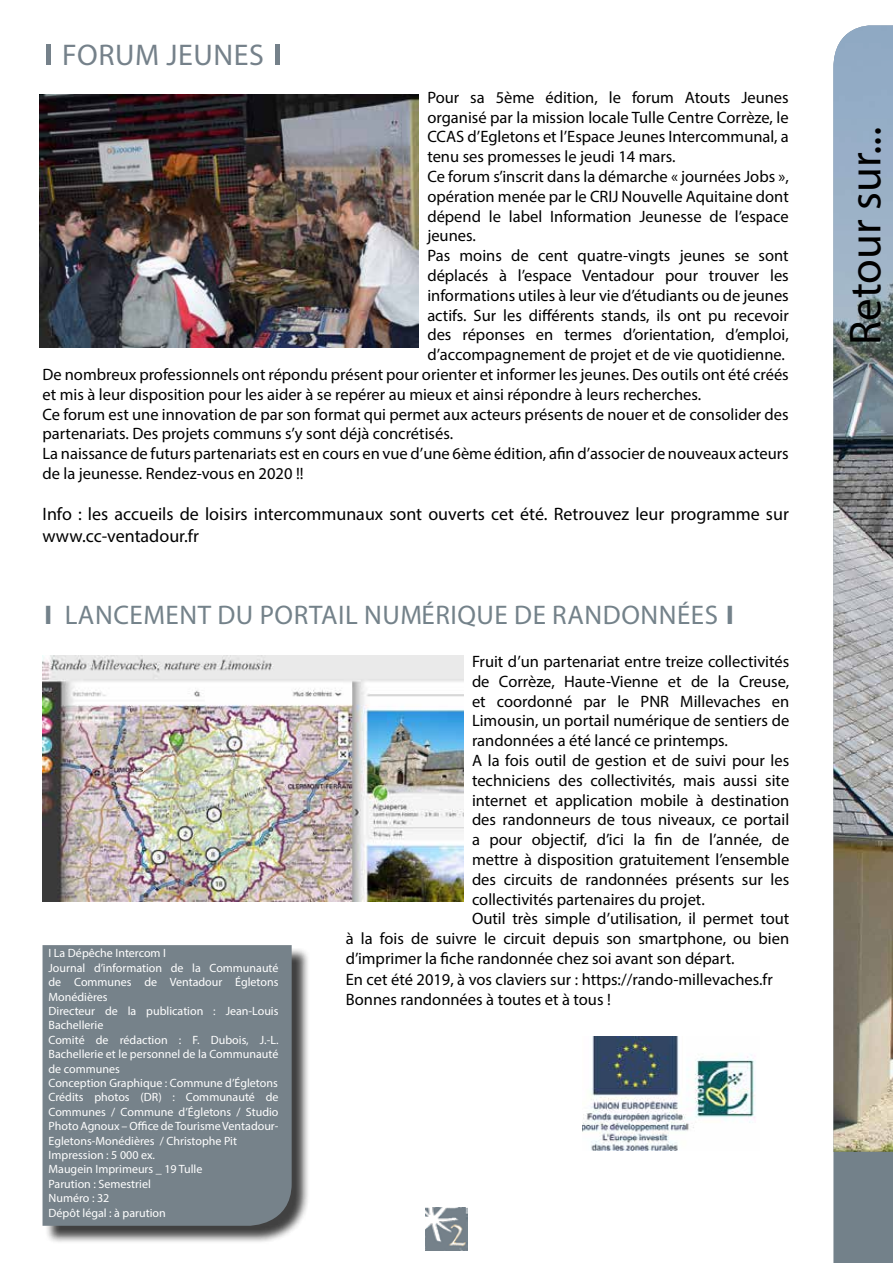
<style>
.page{position:relative;width:893px;height:1263px;background:#fff}
.page>*{position:absolute;margin:0;border:0;box-sizing:border-box;transform-origin:0 0}
.t1{font:45px "Myriad Pro";color:#000}
.t2{font:30px "Myriad Pro";letter-spacing:.02em;color:#75818a;scale:1.8 1}
.t3{font:27px "Myriad Pro";letter-spacing:.02em;color:#74828a}
.t4{font:18px/21.6px "Myriad Pro";color:#000}
.t5{font:16.5px "Myriad Pro";color:#000}
.t6{font:12px/14.4px "Myriad Pro";color:#fff}
.s1{color:#73818a}
</style>
<div class="page">
<div style="left:45px;top:947px;width:265px;height:297px;background:#000;opacity:.75"></div>
<div style="left:43px;top:945px;width:249px;height:281px;background:#76828a"></div>
<img style="left:425px;top:1208px;width:43px;height:42px">
<div style="left:833px;top:1152px;width:60px;height:111px;background:#73818a"></div>
<img style="left:833px;top:403px;width:60px;height:749px">
<svg style="left:833px;top:26px;width:60px;height:377px;background:#91a5b6"></svg>
<img style="left:39px;top:95px;width:380px;height:253px">
<img style="left:43px;top:655px;width:420px;height:246px">
<img style="left:583px;top:1036px;width:172px;height:114px">
<h2 class="t2" style="left:43px;top:36px;width:135px">IFORUM JEUNES I</h2>
<p class="t5" style="left:427px;top:87px;width:363px">Pour sa 5ème édition, le forum Atouts Jeunes</p>
<p class="t5" style="left:427px;top:107px;width:363px">organisé par la mission locale Tulle Centre Corrèze, le</p>
<p class="t5" style="left:427px;top:127px;width:363px">CCAS d’Egletons et l’Espace Jeunes Intercommunal, a</p>
<p class="t5" style="left:427px;top:146px;width:250px">tenu ses promesses le jeudi 14 mars.</p>
<p class="t5" style="left:427px;top:166px;width:363px">Ce forum s’inscrit dans la démarche « journées Jobs »,</p>
<p class="t5" style="left:427px;top:186px;width:363px">opération menée par le CRIJ Nouvelle Aquitaine dont</p>
<p class="t5" style="left:427px;top:206px;width:363px">dépend le label Information Jeunesse de l’espace</p>
<p class="t5" style="left:427px;top:226px;width:50px">jeunes.</p>
<p class="t5" style="left:427px;top:245px;width:363px">Pas moins de cent quatre-vingts jeunes se sont</p>
<p class="t5" style="left:427px;top:265px;width:363px">déplacés à l’espace Ventadour pour trouver les</p>
<p class="t5" style="left:427px;top:285px;width:363px">informations utiles à leur vie d’étudiants ou de jeunes</p>
<p class="t5" style="left:427px;top:305px;width:363px">actifs. Sur les différents stands, ils ont pu recevoir</p>
<p class="t5" style="left:427px;top:325px;width:363px">des réponses en termes d’orientation, d’emploi,</p>
<p class="t5" style="left:427px;top:344px;width:359px">d’accompagnement de projet et de vie quotidienne.</p>
<p class="t5" style="left:43px;top:364px;width:748px">De nombreux professionnels ont répondu présent pour orienter et informer les jeunes. Des outils ont été créés</p>
<p class="t5" style="left:43px;top:384px;width:660px">et mis à leur disposition pour les aider à se repérer au mieux et ainsi répondre à leurs recherches.</p>
<p class="t5" style="left:43px;top:404px;width:748px">Ce forum est une innovation de par son format qui permet aux acteurs présents de nouer et de consolider des</p>
<p class="t5" style="left:43px;top:424px;width:412px">partenariats. Des projets communs s’y sont déjà concrétisés.</p>
<p class="t5" style="left:43px;top:443px;width:748px">La naissance de futurs partenariats est en cours en vue d’une 6ème édition, afin d’associer de nouveaux acteurs</p>
<p class="t5" style="left:43px;top:463px;width:263px">de la jeunesse. Rendez-vous en 2020 !!</p>
<p class="t4" style="left:43px;top:503px;width:748px">Info : les accueils de loisirs intercommunaux sont ouverts cet été. Retrouvez leur programme sur www.cc-ventadour.fr</p>
<h3 class="t3" style="left:43px;top:598px;width:695px"><span class="s1">I</span> LANCEMENT DU PORTAIL NUMÉRIQUE DE RANDONNÉES <span class="s1">I</span></h3>
<p class="t5" style="left:472px;top:651px;width:319px">Fruit d’un partenariat entre treize collectivités</p>
<p class="t5" style="left:472px;top:671px;width:319px">de Corrèze, Haute-Vienne et de la Creuse,</p>
<p class="t5" style="left:472px;top:691px;width:319px">et coordonné par le PNR Millevaches en</p>
<p class="t5" style="left:472px;top:711px;width:319px">Limousin, un portail numérique de sentiers de</p>
<p class="t5" style="left:472px;top:730px;width:257px">randonnées a été lancé ce printemps.</p>
<p class="t5" style="left:472px;top:750px;width:319px">A la fois outil de gestion et de suivi pour les</p>
<p class="t5" style="left:472px;top:770px;width:319px">techniciens des collectivités, mais aussi site</p>
<p class="t5" style="left:472px;top:790px;width:319px">internet et application mobile à destination</p>
<p class="t5" style="left:472px;top:810px;width:319px">des randonneurs de tous niveaux, ce portail</p>
<p class="t5" style="left:472px;top:829px;width:319px">a pour objectif, d’ici la fin de l’année, de</p>
<p class="t5" style="left:472px;top:849px;width:319px">mettre à disposition gratuitement l’ensemble</p>
<p class="t5" style="left:472px;top:869px;width:319px">des circuits de randonnées présents sur les</p>
<p class="t5" style="left:472px;top:889px;width:234px">collectivités partenaires du projet.</p>
<p class="t5" style="left:472px;top:909px;width:319px">Outil très simple d’utilisation, il permet tout</p>
<p class="t5" style="left:346px;top:928px;width:445px">à la fois de suivre le circuit depuis son smartphone, ou bien</p>
<p class="t5" style="left:346px;top:948px;width:390px">d’imprimer la fiche randonnée chez soi avant son départ.</p>
<p class="t5" style="left:346px;top:969px;width:428px">En cet été 2019, à vos claviers sur : https://rando-millevaches.fr</p>
<p class="t5" style="left:346px;top:989px;width:266px">Bonnes randonnées à toutes et à tous !</p>
<p class="t6" style="left:49px;top:946px;width:231px">I La Dépêche Intercom I<br>Journal d’information de la Communauté de Communes de Ventadour Égletons<br>Monédières<br>Directeur de la publication : Jean-Louis<br>Bachellerie<br>Comité de rédaction : F. Dubois, J.-L.<br>Bachellerie et le personnel de la Communauté de communes<br>Conception Graphique : Commune d’Égletons<br>Crédits photos (DR) : Communauté de<br>Communes / Commune d’Égletons / Studio<br>Photo Agnoux – Office de Tourisme Ventadour-<br>Egletons-Monédières / Christophe Pit<br>Impression : 5 000 ex.<br>Maugein Imprimeurs _ 19 Tulle<br>Parution : Semestriel<br>Numéro : 32<br>Dépôt légal : à parution</p>
<h1 class="t1" style="left:838px;top:345px;width:220px;rotate:-90deg">Retour sur...</h1>
</div>
